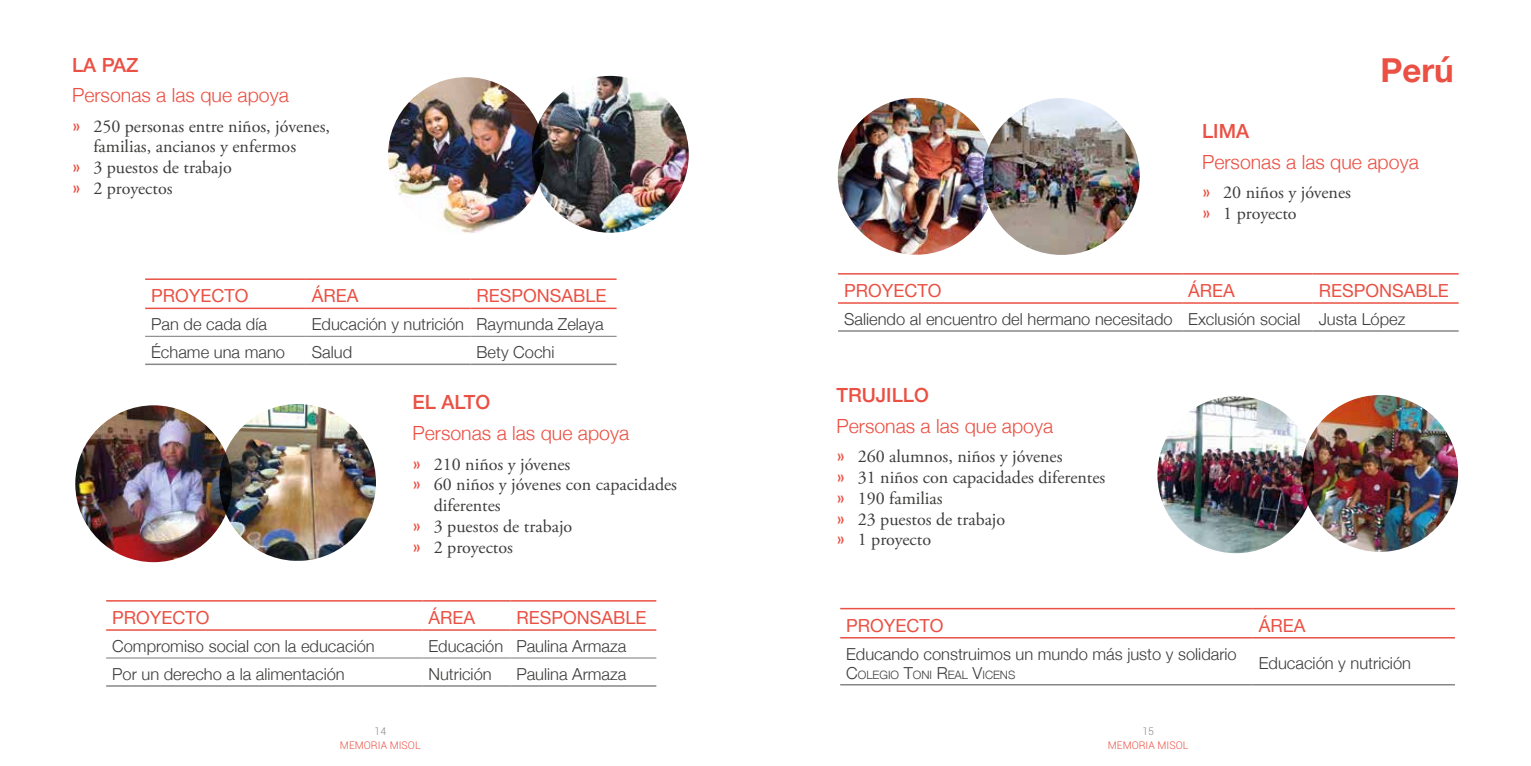
<style>
.page{position:relative;width:1531px;height:766px;background:#fff}
.page>*{position:absolute;margin:0;border:0;box-sizing:border-box;transform-origin:0 0}
.t1{font:700 33px "Helvetica Neue";color:#ea5043}
.t2{font:300 19.5px "Helvetica Neue";color:#ea5043}
.t3{font:500 19.5px "Helvetica Neue";color:#ea5043}
.t4{font:18px/20.7px "Adobe Garamond Pro";color:#3c3c3b}
.t5{font:18px "Helvetica Neue";color:#ea5043}
.t6{font:300 16.5px "Helvetica Neue";color:#3c3c3b}
.t7{font:300 11.55px "Helvetica Neue";color:#3c3c3b}
.t8{font:300 10.5px "Roboto";color:#ea5043}
.t9{font:300 10.5px "Roboto";color:#878787}
.s1{font-family:"Univers LT Std";font-stretch:condensed;color:#ea5043}
.s2{font-size:16.5px}
</style>
<div class="page">
<img style="left:388px;top:77px;width:157px;height:157px;border-radius:78px">
<img style="left:532px;top:76px;width:157px;height:157px;border-radius:78px">
<svg style="left:145px;top:309px;width:471px;height:1px"></svg>
<hr style="left:145px;top:335px;width:161px;height:2px;background:#878787">
<hr style="left:306px;top:335px;width:164px;height:2px;background:#878787">
<hr style="left:470px;top:335px;width:146px;height:2px;background:#878787">
<hr style="left:145px;top:278px;width:161px;height:2px;background:#ea5043">
<hr style="left:306px;top:278px;width:164px;height:2px;background:#ea5043">
<hr style="left:470px;top:278px;width:146px;height:2px;background:#ea5043">
<hr style="left:145px;top:307px;width:161px;height:2px;background:#ea5043">
<hr style="left:306px;top:307px;width:164px;height:2px;background:#ea5043">
<hr style="left:470px;top:307px;width:146px;height:2px;background:#ea5043">
<hr style="left:145px;top:363px;width:161px;height:2px;background:#878787">
<hr style="left:306px;top:363px;width:164px;height:2px;background:#878787">
<hr style="left:470px;top:363px;width:146px;height:2px;background:#878787">
<img style="left:75px;top:405px;width:157px;height:157px;border-radius:78px">
<img style="left:219px;top:404px;width:157px;height:156px;border-radius:77px">
<svg style="left:106px;top:601px;width:550px;height:58px"></svg>
<div style="left:106px;top:657px;width:316px;height:28px;background:#fff"></div>
<hr style="left:106px;top:657px;width:316px;height:1px;background:#878787">
<hr style="left:422px;top:657px;width:88px;height:1px;background:#878787">
<hr style="left:510px;top:657px;width:146px;height:1px;background:#878787">
<hr style="left:106px;top:600px;width:316px;height:1px;background:#ea5043">
<hr style="left:422px;top:600px;width:88px;height:1px;background:#ea5043">
<hr style="left:510px;top:600px;width:146px;height:1px;background:#ea5043">
<hr style="left:106px;top:629px;width:316px;height:1px;background:#ea5043">
<hr style="left:422px;top:629px;width:88px;height:1px;background:#ea5043">
<hr style="left:510px;top:629px;width:146px;height:1px;background:#ea5043">
<hr style="left:106px;top:685px;width:316px;height:1px;background:#878787">
<hr style="left:422px;top:685px;width:88px;height:1px;background:#878787">
<hr style="left:510px;top:685px;width:146px;height:1px;background:#878787">
<img style="left:838px;top:98px;width:156px;height:157px;border-radius:78px">
<img style="left:983px;top:98px;width:157px;height:157px;border-radius:78px">
<svg style="left:838px;top:274px;width:620px;height:1px"></svg>
<hr style="left:838px;top:273px;width:344px;height:1px;background:#ea5043">
<hr style="left:1182px;top:273px;width:130px;height:1px;background:#ea5043">
<hr style="left:1312px;top:273px;width:146px;height:1px;background:#ea5043">
<hr style="left:838px;top:302px;width:344px;height:2px;background:#ea5043">
<hr style="left:1182px;top:302px;width:130px;height:2px;background:#ea5043">
<hr style="left:1312px;top:302px;width:146px;height:2px;background:#ea5043">
<hr style="left:838px;top:330px;width:344px;height:1px;background:#878787">
<hr style="left:1182px;top:330px;width:130px;height:1px;background:#878787">
<hr style="left:1312px;top:330px;width:146px;height:1px;background:#878787">
<img style="left:1157px;top:396px;width:157px;height:157px;border-radius:78px">
<img style="left:1301px;top:395px;width:157px;height:156px;border-radius:78px">
<svg style="left:840px;top:609px;width:615px;height:30px"></svg>
<hr style="left:840px;top:607px;width:413px;height:2px;background:#ea5043">
<hr style="left:1253px;top:607px;width:202px;height:2px;background:#ea5043">
<hr style="left:840px;top:636px;width:413px;height:2px;background:#ea5043">
<hr style="left:1253px;top:636px;width:202px;height:2px;background:#ea5043">
<hr style="left:840px;top:683px;width:413px;height:2px;background:#878787">
<hr style="left:1253px;top:683px;width:202px;height:2px;background:#878787">
<p class="t3" style="left:72px;top:49px;width:68px">LA PAZ</p>
<p class="t2" style="left:72px;top:80px;width:218px">Personas a las que apoya</p>
<p class="t4" style="left:72px;top:116px;width:259px"><span class="s1">»</span> 250 personas entre niños, jóvenes,</p>
<p class="t4" style="left:93px;top:137px;width:204px">familias, ancianos y enfermos</p>
<p class="t4" style="left:72px;top:158px;width:161px"><span class="s1">»</span> 3 puestos de trabajo</p>
<p class="t4" style="left:72px;top:178px;width:102px"><span class="s1">»</span> 2 proyectos</p>
<p class="t5" style="left:151px;top:283px;width:99px">PROYECTO</p>
<p class="t5" style="left:312px;top:283px;width:48px">ÁREA</p>
<p class="t5" style="left:476px;top:283px;width:131px">RESPONSABLE</p>
<p class="t6" style="left:151px;top:311px;width:117px">Pan de cada día</p>
<p class="t6" style="left:312px;top:311px;width:293px">Educación y nutrición Raymunda Zelaya</p>
<p class="t6" style="left:151px;top:339px;width:135px">Échame una mano</p>
<p class="t6" style="left:312px;top:339px;width:42px">Salud</p>
<p class="t6" style="left:476px;top:339px;width:79px">Bety Cochi</p>
<p class="t3" style="left:412px;top:387px;width:79px">EL ALTO</p>
<p class="t2" style="left:412px;top:417px;width:218px">Personas a las que apoya</p>
<p class="t4" style="left:412px;top:454px;width:159px"><span class="s1">»</span> 210 niños y jóvenes</p>
<p class="t4" style="left:412px;top:475px;width:266px"><span class="s1">»</span> 60 niños y jóvenes con capacidades</p>
<p class="t4" style="left:434px;top:495px;width:68px">diferentes</p>
<p class="t4" style="left:412px;top:516px;width:161px"><span class="s1">»</span> 3 puestos de trabajo</p>
<p class="t4" style="left:412px;top:537px;width:102px"><span class="s1">»</span> 2 proyectos</p>
<p class="t5" style="left:112px;top:604px;width:99px">PROYECTO</p>
<p class="t5" style="left:428px;top:604px;width:48px">ÁREA</p>
<p class="t5" style="left:516px;top:604px;width:131px">RESPONSABLE</p>
<p class="t6" style="left:112px;top:632px;width:264px">Compromiso social con la educación</p>
<p class="t6" style="left:428px;top:632px;width:199px">Educación Paulina Armaza</p>
<p class="t6" style="left:112px;top:660px;width:234px">Por un derecho a la alimentación</p>
<p class="t6" style="left:428px;top:660px;width:65px">Nutrición</p>
<p class="t6" style="left:516px;top:660px;width:112px">Paulina Armaza</p>
<p class="t9" style="left:375px;top:724px;width:13px">14</p>
<p class="t8" style="left:340px;top:737px;width:82px">MEMORIA MISOL</p>
<h1 class="t1" style="left:1380px;top:44px;width:75px">Perú</h1>
<p class="t3" style="left:1202px;top:115px;width:48px">LIMA</p>
<p class="t2" style="left:1202px;top:146px;width:218px">Personas a las que apoya</p>
<p class="t4" style="left:1202px;top:182px;width:150px"><span class="s1">»</span> 20 niños y jóvenes <span class="s1">»</span> 1 proyecto</p>
<p class="t5" style="left:844px;top:277px;width:99px">PROYECTO</p>
<p class="t5" style="left:1188px;top:277px;width:48px">ÁREA</p>
<p class="t5" style="left:1318px;top:277px;width:131px">RESPONSABLE</p>
<p class="t6" style="left:844px;top:306px;width:563px">Saliendo al encuentro del hermano necesitado Exclusión social Justa López</p>
<p class="t3" style="left:836px;top:379px;width:94px">TRUJILLO</p>
<p class="t2" style="left:836px;top:410px;width:218px">Personas a las que apoya</p>
<p class="t4" style="left:836px;top:447px;width:270px"><span class="s1">»</span> 260 alumnos, niños y jóvenes<br><span class="s1">»</span> 31 niños con capacidades diferentes <span class="s1">»</span> 190 familias<br><span class="s1">»</span> 23 puestos de trabajo<br><span class="s1">»</span> 1 proyecto</p>
<p class="t5" style="left:846px;top:612px;width:99px">PROYECTO</p>
<p class="t5" style="left:1259px;top:612px;width:48px">ÁREA</p>
<p class="t6" style="left:846px;top:640px;width:392px">Educando construimos un mundo más justo y solidario</p>
<p class="t7" style="left:846px;top:665px;width:171px"><span class="s2">C</span>OLEGIO <span class="s2">T</span>ONI <span class="s2">R</span>EAL <span class="s2">V</span>ICENS</p>
<p class="t6" style="left:1259px;top:649px;width:154px">Educación y nutrición</p>
<p class="t9" style="left:1142px;top:724px;width:13px">15</p>
<p class="t8" style="left:1108px;top:737px;width:82px">MEMORIA MISOL</p>
</div>
